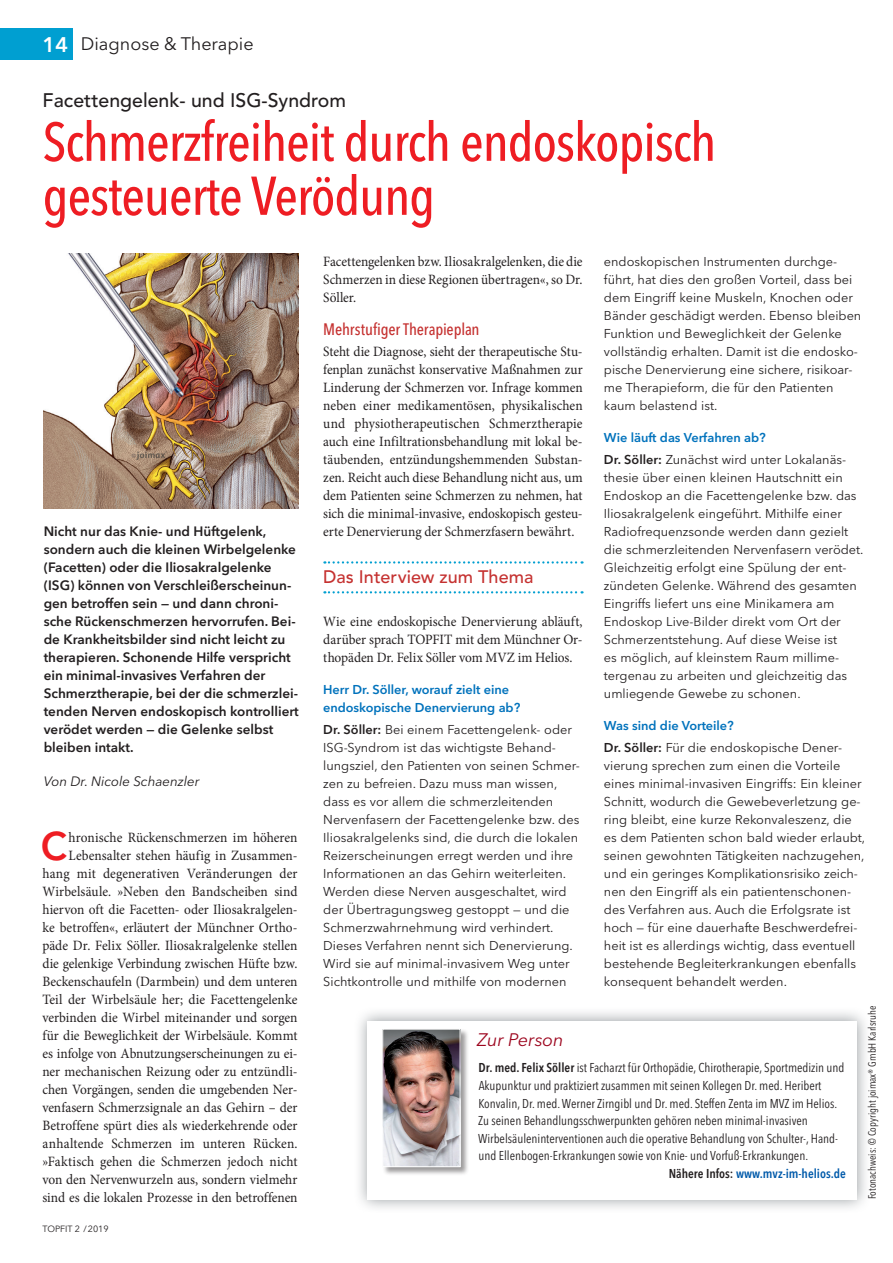
<style>
.page{position:relative;width:893px;height:1263px;background:#fff}
.page>*{position:absolute;margin:0;border:0;box-sizing:border-box;transform-origin:0 0}
.t1{font:500 condensed 54px/54px "Avenir Next LT Pro";letter-spacing:-.02em;color:#ee1d23}
.t2{font:600 39.6px "Avenir Next LT Pro";color:#ee1d23;scale:.94 1}
.t3{font:500 19.5px "Avenir LT Std";color:#231f20}
.t4{font:500 18px "Avenir LT Std";letter-spacing:.005em;color:#c53130}
.t5{font:18px "Avenir Next LT Pro";color:#231f20}
.t6{font:italic 18px "Avenir Next LT Pro";letter-spacing:-.01em;color:#9d061f}
.t7{font:500 condensed 16.5px "Avenir Next LT Pro";letter-spacing:-.01em;color:#c53130}
.t8{font:14.25px/18px "Minion Pro";color:#231f20;text-align:justify;scale:.94 1}
.t9{font:600 13.5px/18px "Avenir Next LT Pro";color:#231f20}
.t10{font:italic 13.5px "Avenir Next LT Pro";letter-spacing:-.005em;color:#231f20}
.t11{font:12.75px/18px "Avenir Next LT Pro";color:#231f20}
.t12{font:condensed 12.75px "Avenir Next LT Pro";color:#231f20}
.t13{font:600 12.75px/18px "Avenir Next LT Pro";letter-spacing:-.005em;color:#0072bc}
.t14{font:600 condensed 12.75px "Avenir Next LT Pro";color:#015aaa}
.t15{font:condensed 10.5px "Avenir Next LT Pro";color:#231f20}
.t16{font:9px "Avenir Next LT Pro";color:#231f20}
.s1{font-weight:600;font-size:21px;color:#fff}
.s2{font-weight:600;color:#0072bc}
.s3{font-weight:600}
.s4{color:#231f20}
</style>
<div class="page">
<svg style="left:324px;top:561px;width:259px;height:3px"></svg>
<svg style="left:324px;top:591px;width:259px;height:2px"></svg>
<div style="left:354px;top:1006px;width:517px;height:207px;background:#626a6f;opacity:.65"></div>
<div style="left:368px;top:1021px;width:489px;height:178px;background:#fff"></div>
<div style="left:382px;top:1028px;width:88px;height:148px;background:#231f20;opacity:.45"></div>
<img style="left:384px;top:1031px;width:74px;height:134px">
<div style="left:382px;top:1029px;width:78px;height:138px;border:1px solid #fff"></div>
<img style="left:44px;top:254px;width:255px;height:255px">
<div style="left:0;top:28px;width:72px;height:32px;background:#009fd1"></div>
<h3 class="t5" style="left:43px;top:33px;width:213px"><span class="s1">14</span> Diagnose &amp; Therapie</h3>
<h3 class="t3" style="left:43px;top:89px;width:305px">Facettengelenk- und ISG-Syndrom</h3>
<h1 class="t1" style="left:43px;top:115px;width:675px">Schmerzfreiheit durch endoskopisch gesteuerte Verödung</h1>
<p class="t11" style="left:604px;top:253px;width:259px">endoskopischen Instrumenten durchge&shy;führt, hat dies den großen Vorteil, dass bei dem Eingriff keine Muskeln, Knochen oder Bänder geschädigt werden. Ebenso bleiben Funktion und Beweglichkeit der Gelenke vollständig erhalten. Damit ist die endosko&shy;pische Denervierung eine sichere, risikoar&shy;me Therapieform, die für den Patienten kaum belastend ist.</p>
<p class="t11" style="left:604px;top:426px;width:244px;line-height:22.5px"><span class="s2">Wie läuft das Verfahren ab?<br></span><span class="s3">Dr. Söller:</span> Zunächst wird unter Lokalanäs-</p>
<p class="t11" style="left:604px;top:469px;width:261px">thesie über einen kleinen Hautschnitt ein Endoskop an die Facettengelenke bzw. das Iliosakralgelenk eingeführt. Mithilfe einer Radiofrequenzsonde werden dann gezielt die schmerzleitenden Nervenfasern verödet.<br>Gleichzeitig erfolgt eine Spülung der ent&shy;zündeten Gelenke. Während des gesamten Eingriffs liefert uns eine Minikamera am Endoskop Live-Bilder direkt vom Ort der Schmerzentstehung. Auf diese Weise ist<br>es möglich, auf kleinstem Raum millime&shy;tergenau zu arbeiten und gleichzeitig das umliegende Gewebe zu schonen.</p>
<p class="t11" style="left:604px;top:714px;width:240px;line-height:22.5px"><span class="s2">Was sind die Vorteile?<br></span><span class="s3">Dr. Söller:</span> Für die endoskopische Dener-</p>
<p class="t11" style="left:604px;top:757px;width:263px">vierung sprechen zum einen die Vorteile eines minimal-invasiven Eingriffs: Ein kleiner Schnitt, wodurch die Gewebeverletzung ge&shy;ring bleibt, eine kurze Rekonvaleszenz, die es dem Patienten schon bald wieder erlaubt, seinen gewohnten Tätigkeiten nachzugehen, und ein geringes Komplikationsrisiko zeich&shy;nen den Eingriff als ein patientenschonen&shy;des Verfahren aus. Auch die Erfolgsrate ist hoch — für eine dauerhafte Beschwerdefrei&shy;heit ist es allerdings wichtig, dass eventuell bestehende Begleiterkrankungen ebenfalls konsequent behandelt werden.</p>
<p class="t8" style="left:323px;top:253px;width:277px">Facettengelenken bzw. Iliosakralgelenken, die die Schmerzen in diese Regionen übertragen«, so Dr.<br>Söller.</p>
<p class="t7" style="left:323px;top:319px;width:158px">Mehrstufiger Therapieplan</p>
<p class="t8" style="left:323px;top:343px;width:277px">Steht die Diagnose, sieht der therapeutische Stu&shy;fenplan zunächst konservative Maßnahmen zur Linderung der Schmerzen vor. Infrage kommen neben einer medikamentösen, physikalischen und physiotherapeutischen Schmerztherapie auch eine Infiltrationsbehandlung mit lokal be&shy;täubenden, entzündungshemmenden Substan&shy;zen. Reicht auch diese Behandlung nicht aus, um dem Patienten seine Schmerzen zu nehmen, hat sich die minimal-invasive, endoskopisch gesteu&shy;erte Denervierung der Schmerzfasern bewährt.</p>
<h3 class="t4" style="left:323px;top:566px;width:212px">Das Interview zum Thema</h3>
<p class="t8" style="left:323px;top:613px;width:277px">Wie eine endoskopische Denervierung abläuft, darüber sprach TOPFIT mit dem Münchner Or&shy;thopäden Dr. Felix Söller vom MVZ im Helios.</p>
<p class="t13" style="left:323px;top:680px;width:198px">Herr Dr. Söller, worauf zielt eine endoskopische Denervierung ab?</p>
<p class="t11" style="left:323px;top:721px;width:258px"><span class="s3">Dr. Söller:</span> Bei einem Facettengelenk- oder ISG-Syndrom ist das wichtigste Behand&shy;lungsziel, den Patienten von seinen Schmer&shy;zen zu befreien. Dazu muss man wissen, dass es vor allem die schmerzleitenden Nervenfasern der Facettengelenke bzw. des Iliosakralgelenks sind, die durch die lokalen Reizerscheinungen erregt werden und ihre Informationen an das Gehirn weiterleiten.<br>Werden diese Nerven ausgeschaltet, wird der Übertragungsweg gestoppt — und die Schmerzwahrnehmung wird verhindert.<br>Dieses Verfahren nennt sich Denervierung.<br>Wird sie auf minimal-invasivem Weg unter Sichtkontrolle und mithilfe von modernen</p>
<p class="t9" style="left:44px;top:522px;width:257px">Nicht nur das Knie- und Hüftgelenk, sondern auch die kleinen Wirbelgelenke (Facetten) oder die Iliosakralgelenke (ISG) können von Verschleißerscheinun&shy;gen betroffen sein — und dann chroni&shy;sche Rückenschmerzen hervorrufen. Bei&shy;de Krankheitsbilder sind nicht leicht zu therapieren. Schonende Hilfe verspricht ein minimal-invasives Verfahren der Schmerztherapie, bei der die schmerzlei&shy;tenden Nerven endoskopisch kontrolliert verödet werden — die Gelenke selbst bleiben intakt.</p>
<p class="t10" style="left:44px;top:773px;width:157px">Von Dr. Nicole Schaenzler</p>
<h2 class="t2" style="left:41px;top:822px;width:29px">C</h2>
<p class="t8" style="left:42px;top:829px;width:273px;text-align:right">hronische Rückenschmerzen im höheren Lebensalter stehen häufig in Zusammen&shy;hang mit degenerativen Veränderungen der Wirbelsäule. »Neben den Bandscheiben sind hiervon oft die Facetten- oder Iliosakralgelen&shy;ke betroffen«, erläutert der Münchner Ortho&shy;päde Dr. Felix Söller. Iliosakralgelenke stellen die gelenkige Verbindung zwischen Hüfte bzw.<br>Beckenschaufeln (Darmbein) und dem unteren Teil der Wirbelsäule her; die Facettengelenke verbinden die Wirbel miteinander und sorgen für die Beweglichkeit der Wirbelsäule. Kommt es infolge von Abnutzungserscheinungen zu ei&shy;ner mechanischen Reizung oder zu entzündli&shy;chen Vorgängen, senden die umgebenden Ner&shy;venfasern Schmerzsignale an das Gehirn – der Betroffene spürt dies als wiederkehrende oder anhaltende Schmerzen im unteren Rücken. »Faktisch gehen die Schmerzen jedoch nicht von den Nervenwurzeln aus, sondern vielmehr sind es die lokalen Prozesse in den betroffenen</p>
<p class="t15" style="left:866px;top:1199px;width:195px;rotate:-90deg">Fotonachweis: © Copyright joimax® GmbH Karlsruhe</p>
<h3 class="t6" style="left:477px;top:1029px;width:88px">Zur Person</h3>
<p class="t12" style="left:479px;top:1060px;width:367px"><span class="s3">Dr. med. Felix Söller</span> ist Facharzt für Orthopädie, Chirotherapie, Sportmedizin und</p>
<p class="t12" style="left:479px;top:1078px;width:344px">Akupunktur und praktiziert zusammen mit seinen Kollegen Dr. med. Heribert</p>
<p class="t12" style="left:478px;top:1095px;width:360px">Konvalin, Dr. med. Werner Zirngibl und Dr. med. Steffen Zenta im MVZ im Helios.</p>
<p class="t12" style="left:478px;top:1113px;width:331px">Zu seinen Behandlungsschwerpunkten gehören neben minimal-invasiven</p>
<p class="t12" style="left:478px;top:1131px;width:361px">Wirbelsäuleninterventionen auch die operative Behandlung von Schulter-, Hand-</p>
<p class="t12" style="left:478px;top:1148px;width:331px">und Ellenbogen-Erkrankungen sowie von Knie- und Vorfuß-Erkrankungen.</p>
<p class="t14" style="left:669px;top:1166px;width:179px"><span class="s4">Nähere Infos:</span> www.mvz-im-helios.de</p>
<p class="t16" style="left:43px;top:1223px;width:68px">TOPFIT 2 /2019</p>
</div>
